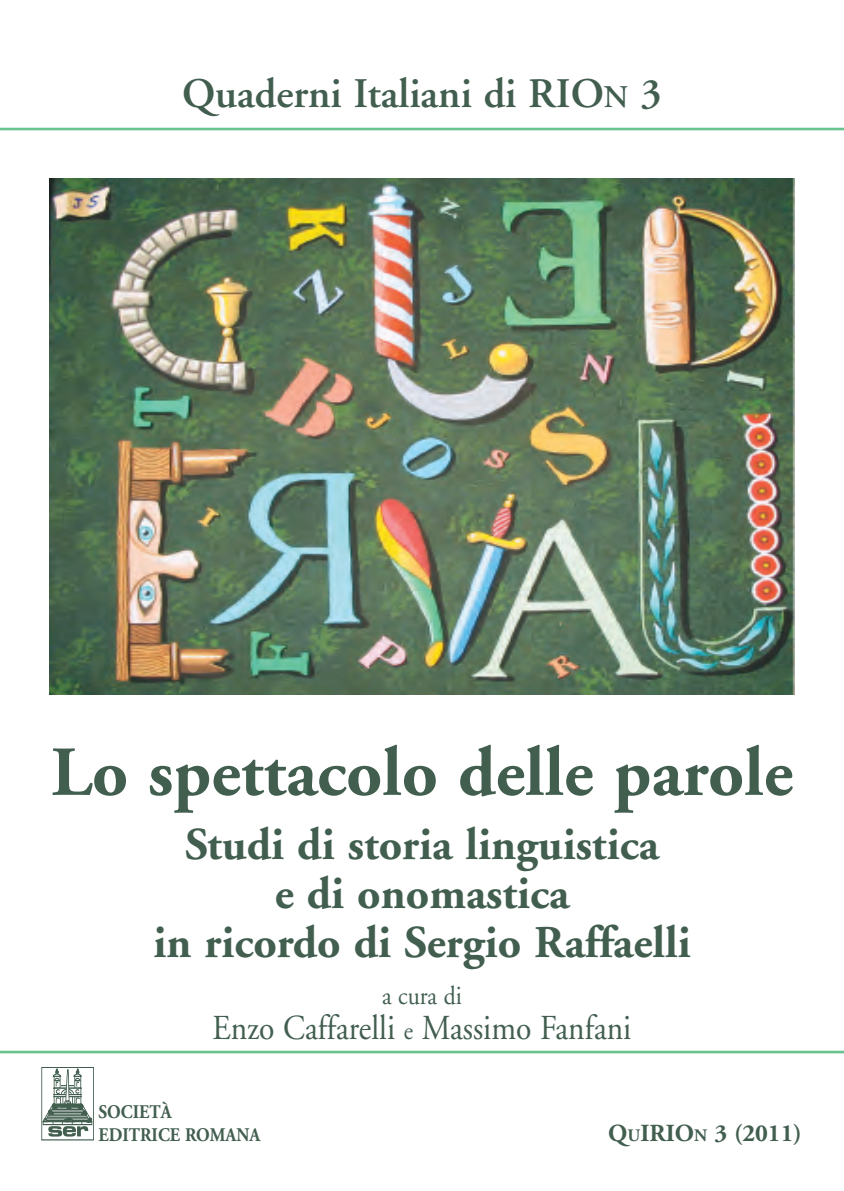
<style>
.page{position:relative;width:844px;height:1191px;background:#fff}
.page>*{position:absolute;margin:0;border:0;box-sizing:border-box;transform-origin:0 0}
.t1{font:700 70px "Adobe Garamond";color:#415e4f}
.t2{font:700 45.5px/49px "Adobe Garamond";color:#415e4f;text-align:center}
.t3{font:600 42px "Adobe Garamond";color:#415e4f}
.t4{font:35px "Adobe Garamond";color:#415e4f;scale:.9 1}
.t5{font:26.25px "Adobe Garamond";color:#415e4f;scale:.9 1}
.t6{font:700 24.5px "Adobe Garamond";color:#415e4f}
.t7{font:700 19.25px/22.8px "Adobe Garamond";color:#415e4f;scale:.9 1}
.s1{font-size:31.5px}
.s2{font-size:26.25px}
.s3{font-size:17.5px}
</style>
<div class="page">
<hr style="left:0;top:128px;width:843px;height:2px;background:#6ac38f">
<hr style="left:0;top:1050px;width:843px;height:3px;background:#6ac38f">
<img style="left:50px;top:179px;width:744px;height:515px">
<svg style="left:41px;top:1067px;width:40px;height:73px"></svg>
<div style="left:42px;top:1067px;width:52px;height:73px;border:1px solid #415e4f"></div>
<svg style="left:42px;top:1068px;width:50px;height:68px"></svg>
<p class="t3" style="left:182px;top:77px;width:481px">Quaderni Italiani di RIO<span class="s1">N</span> 3</p>
<h1 class="t1" style="left:51px;top:744px;width:743px">Lo spettacolo delle parole</h1>
<p class="t2" style="left:153px;top:823px;width:539px">Studi di storia linguistica<br>e di onomastica<br>in ricordo di Sergio Raffaelli</p>
<p class="t5" style="left:382px;top:985px;width:90px">a cura di</p>
<p class="t4" style="left:212px;top:1014px;width:466px">Enzo Caffarelli <span class="s2">e</span> Massimo Fanfani</p>
<p class="t7" style="left:98px;top:1102px;width:181px">SOCIETÀ<br>EDITRICE ROMANA</p>
<p class="t6" style="left:608px;top:1123px;width:195px">Q<span class="s3">U</span>IRIO<span class="s3">N</span> 3 (2011)</p>
</div>
